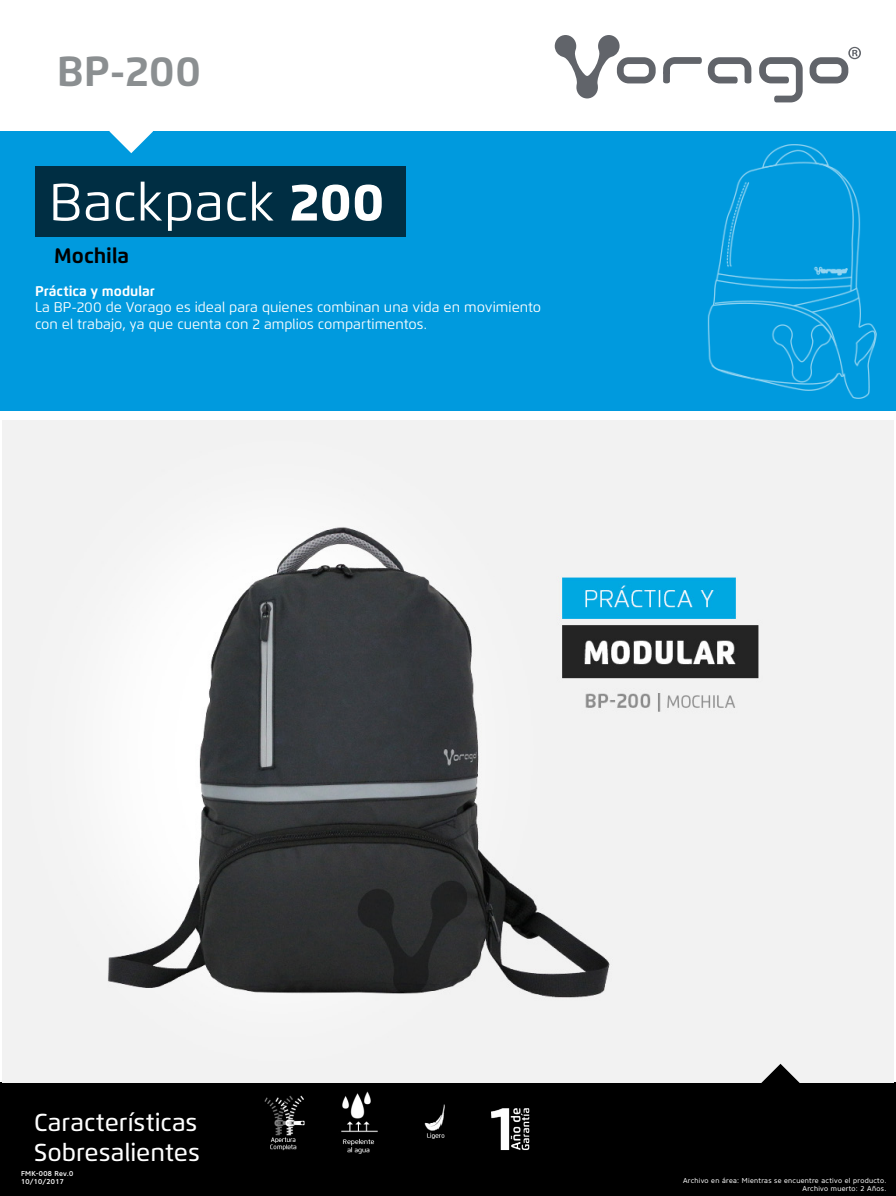
<style>
.page{position:relative;width:896px;height:1196px;background:#fff}
.page>*{position:absolute;margin:0;border:0;box-sizing:border-box;transform-origin:0 0}
.t1{font:52.5px "Flexo";letter-spacing:.005em;color:#fff}
.t2{font:700 42px "Flexo";color:#8b8f91}
.t3{font:500 24.5px/29.4px "Flexo";color:#fff}
.t4{font:700 21px "Flexo";color:#000}
.t5{font:14px/16.8px "Flexo";color:#fff}
.t6{font:700 14px "Flexo";color:#fff}
.t7{font:7px/7.9px "Core Sans N45";letter-spacing:.04em;color:#fff;text-align:right}
.t8{font:500 7px/7.9px "Core Sans N55";letter-spacing:.04em;color:#fff}
.s1{font-weight:800}
</style>
<div class="page">
<div style="left:0;top:1082px;width:896px;height:113px;background:#000"></div>
<div style="left:0;top:131px;width:896px;height:280px;background:#009ade"></div>
<img style="left:2px;top:420px;width:892px;height:662px">
<svg style="left:109px;top:131px;width:44px;height:22px"></svg>
<div style="left:35px;top:166px;width:371px;height:70px;background:#002e43"></div>
<svg style="left:759px;top:1063px;width:43px;height:20px"></svg>
<img style="left:264px;top:1091px;width:266px;height:63px">
<svg style="left:555px;top:35px;width:101px;height:63px"></svg>
<svg style="left:810px;top:47px;width:51px;height:36px"></svg>
<svg style="left:708px;top:57px;width:44px;height:27px"></svg>
<svg style="left:759px;top:57px;width:44px;height:46px"></svg>
<svg style="left:663px;top:57px;width:39px;height:26px"></svg>
<h2 class="t2" style="left:57px;top:45px;width:146px">BP-200</h2>
<h1 class="t1" style="left:49px;top:170px;width:337px">Backpack <span class="s1">200</span></h1>
<h3 class="t4" style="left:54px;top:242px;width:76px">Mochila</h3>
<p class="t6" style="left:35px;top:282px;width:121px">Práctica y modular</p>
<p class="t5" style="left:35px;top:299px;width:508px">La BP-200 de Vorago es ideal para quienes combinan una vida en movimiento con el trabajo, ya que cuenta con 2 amplios compartimentos.</p>
<h3 class="t3" style="left:34px;top:1107px;width:167px">Características<br>Sobresalientes</h3>
<p class="t8" style="left:21px;top:1169px;width:54px">FMK-008 Rev.0<br>10/10/2017</p>
<p class="t7" style="left:683px;top:1176px;width:205px">Archivo en área: Mientras se encuentre activo el producto.<br>Archivo muerto: 2 Años.</p>
</div>
